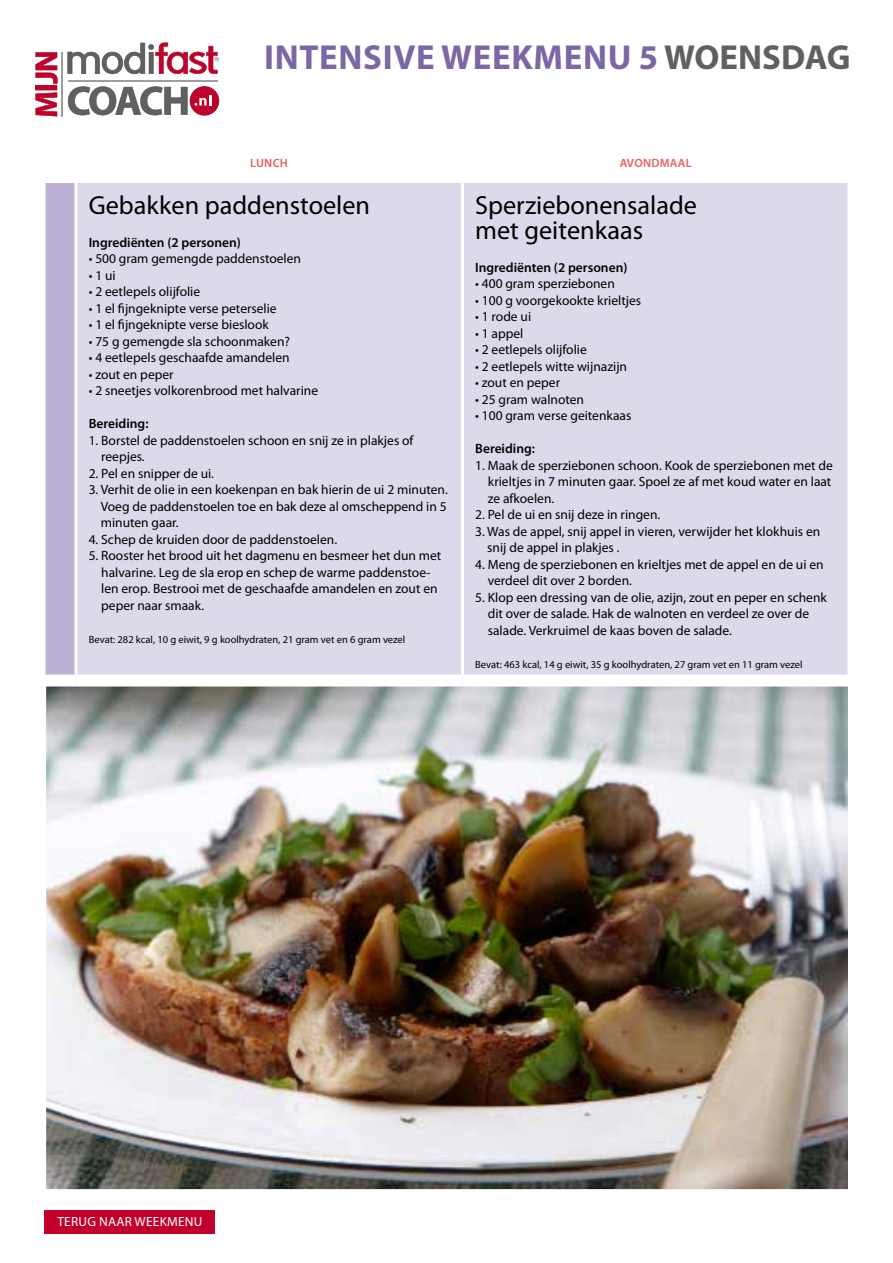
<style>
.page{position:relative;width:893px;height:1263px;background:#fff}
.page>*{position:absolute;margin:0;border:0;box-sizing:border-box;transform-origin:0 0}
.t1{font:700 34.8px "Myriad Pro";letter-spacing:.02em;color:#7c66a5}
.t2{font:26.25px/24.8px "Myriad Pro";color:#000}
.t3{font:13.5px/16.5px "Myriad Pro";color:#000}
.t4{font:600 13.5px "Myriad Pro";color:#000}
.t5{font:13.35px "Myriad Pro";letter-spacing:.02em;color:#fff}
.t6{font:600 12px "Myriad Pro";letter-spacing:.02em;color:#e95f5c}
.t7{font:10.5px "Myriad Pro";color:#000}
.s1{color:#5f6062}
</style>
<div class="page">
<img style="left:47px;top:686px;width:800px;height:502px">
<div style="left:44px;top:182px;width:32px;height:498px;background:#bcb1d4"></div>
<div style="left:77px;top:183px;width:770px;height:491px;background:#ddd8ea"></div>
<hr style="left:43px;top:180px;width:33px;height:3px;background:#fff">
<hr style="left:43px;top:183px;width:3px;height:491px;background:#fff">
<hr style="left:74px;top:183px;width:3px;height:491px;background:#fff">
<hr style="left:461px;top:183px;width:3px;height:491px;background:#fff">
<div style="left:43px;top:674px;width:33px;height:12px;background:#fff"></div>
<div style="left:45px;top:1210px;width:170px;height:24px;background:#c1002b"></div>
<svg style="left:35px;top:52px;width:23px;height:64px"></svg>
<svg style="left:67px;top:43px;width:152px;height:31px"></svg>
<svg style="left:68px;top:86px;width:151px;height:30px"></svg>
<hr style="left:68px;top:80px;width:150px;height:2px;background:#9c9e9f">
<hr style="left:62px;top:52px;width:1px;height:64px;background:#9c9e9f">
<h1 class="t1" style="left:264px;top:37px;width:588px">INTENSIVE WEEKMENU 5 <span class="s1">WOENSDAG</span></h1>
<p class="t6" style="left:250px;top:156px;width:39px">LUNCH</p>
<p class="t6" style="left:620px;top:156px;width:73px">AVONDMAAL</p>
<h2 class="t2" style="left:89px;top:193px;width:283px">Gebakken paddenstoelen</h2>
<p class="t4" style="left:89px;top:235px;width:154px">Ingrediënten (2 personen)</p>
<p class="t3" style="left:89px;top:251px;width:214px">• 500 gram gemengde paddenstoelen</p>
<p class="t3" style="left:89px;top:267px;width:29px">• 1 ui</p>
<p class="t3" style="left:89px;top:284px;width:113px">• 2 eetlepels olijfolie</p>
<p class="t3" style="left:89px;top:300px;width:190px">• 1 el fijngeknipte verse peterselie</p>
<p class="t3" style="left:89px;top:317px;width:182px">• 1 el fijngeknipte verse bieslook</p>
<p class="t3" style="left:89px;top:333px;width:203px">• 75 g gemengde sla schoonmaken?</p>
<p class="t3" style="left:89px;top:350px;width:203px">• 4 eetlepels geschaafde amandelen</p>
<p class="t3" style="left:89px;top:366px;width:86px">• zout en peper</p>
<p class="t3" style="left:89px;top:383px;width:231px">• 2 sneetjes volkorenbrood met halvarine</p>
<p class="t4" style="left:89px;top:416px;width:61px">Bereiding:</p>
<p class="t3" style="left:101px;top:432px;width:314px;text-indent:-13px">1. Borstel de paddenstoelen schoon en snij ze in plakjes of reepjes.</p>
<p class="t3" style="left:89px;top:465px;width:127px">2. Pel en snipper de ui.</p>
<p class="t3" style="left:101px;top:482px;width:349px;text-align:justify;text-indent:-12px">3. Verhit de olie in een koekenpan en bak hierin de ui 2 minuten.<br>Voeg de paddenstoelen toe en bak deze al omscheppend in 5 minuten gaar.</p>
<p class="t3" style="left:89px;top:531px;width:250px">4. Schep de kruiden door de paddenstoelen.</p>
<p class="t3" style="left:101px;top:548px;width:342px;text-indent:-13px">5. Rooster het brood uit het dagmenu en besmeer het dun met halvarine. Leg de sla erop en schep de warme paddenstoe&shy;len erop. Bestrooi met de geschaafde amandelen en zout en peper naar smaak.</p>
<p class="t7" style="left:89px;top:634px;width:318px">Bevat: 282 kcal, 10 g eiwit, 9 g koolhydraten, 21 gram vet en 6 gram vezel</p>
<h2 class="t2" style="left:475px;top:193px;width:223px">Sperziebonensalade met geitenkaas</h2>
<p class="t4" style="left:475px;top:260px;width:154px">Ingrediënten (2 personen)</p>
<p class="t3" style="left:475px;top:276px;width:141px">• 400 gram sperziebonen</p>
<p class="t3" style="left:475px;top:292px;width:168px">• 100 g voorgekookte krieltjes</p>
<p class="t3" style="left:475px;top:309px;width:57px">• 1 rode ui</p>
<p class="t3" style="left:475px;top:325px;width:50px">• 1 appel</p>
<p class="t3" style="left:475px;top:342px;width:113px">• 2 eetlepels olijfolie</p>
<p class="t3" style="left:475px;top:358px;width:153px">• 2 eetlepels witte wijnazijn</p>
<p class="t3" style="left:475px;top:375px;width:86px">• zout en peper</p>
<p class="t3" style="left:475px;top:391px;width:110px">• 25 gram walnoten</p>
<p class="t3" style="left:475px;top:408px;width:158px">• 100 gram verse geitenkaas</p>
<p class="t4" style="left:475px;top:441px;width:61px">Bereiding:</p>
<p class="t3" style="left:488px;top:457px;width:347px;text-align:justify;text-indent:-13px">1. Maak de sperziebonen schoon. Kook de sperziebonen met de krieltjes in 7 minuten gaar. Spoel ze af met koud water en laat ze afkoelen.</p>
<p class="t3" style="left:475px;top:507px;width:187px">2. Pel de ui en snij deze in ringen.</p>
<p class="t3" style="left:487px;top:523px;width:334px;text-indent:-12px">3. Was de appel, snij appel in vieren, verwijder het klokhuis en snij de appel in plakjes .</p>
<p class="t3" style="left:488px;top:556px;width:337px;text-indent:-13px">4. Meng de sperziebonen en krieltjes met de appel en de ui en verdeel dit over 2 borden.</p>
<p class="t3" style="left:488px;top:589px;width:341px;text-indent:-13px">5. Klop een dressing van de olie, azijn, zout en peper en schenk dit over de salade. Hak de walnoten en verdeel ze over de salade. Verkruimel de kaas boven de salade.</p>
<p class="t7" style="left:475px;top:658px;width:329px">Bevat: 463 kcal, 14 g eiwit, 35 g koolhydraten, 27 gram vet en 11 gram vezel</p>
<p class="t5" style="left:57px;top:1215px;width:98px">Terug naar Weekmen</p>
<p class="t5" style="left:194px;top:1215px;width:10px">u</p>
</div>
